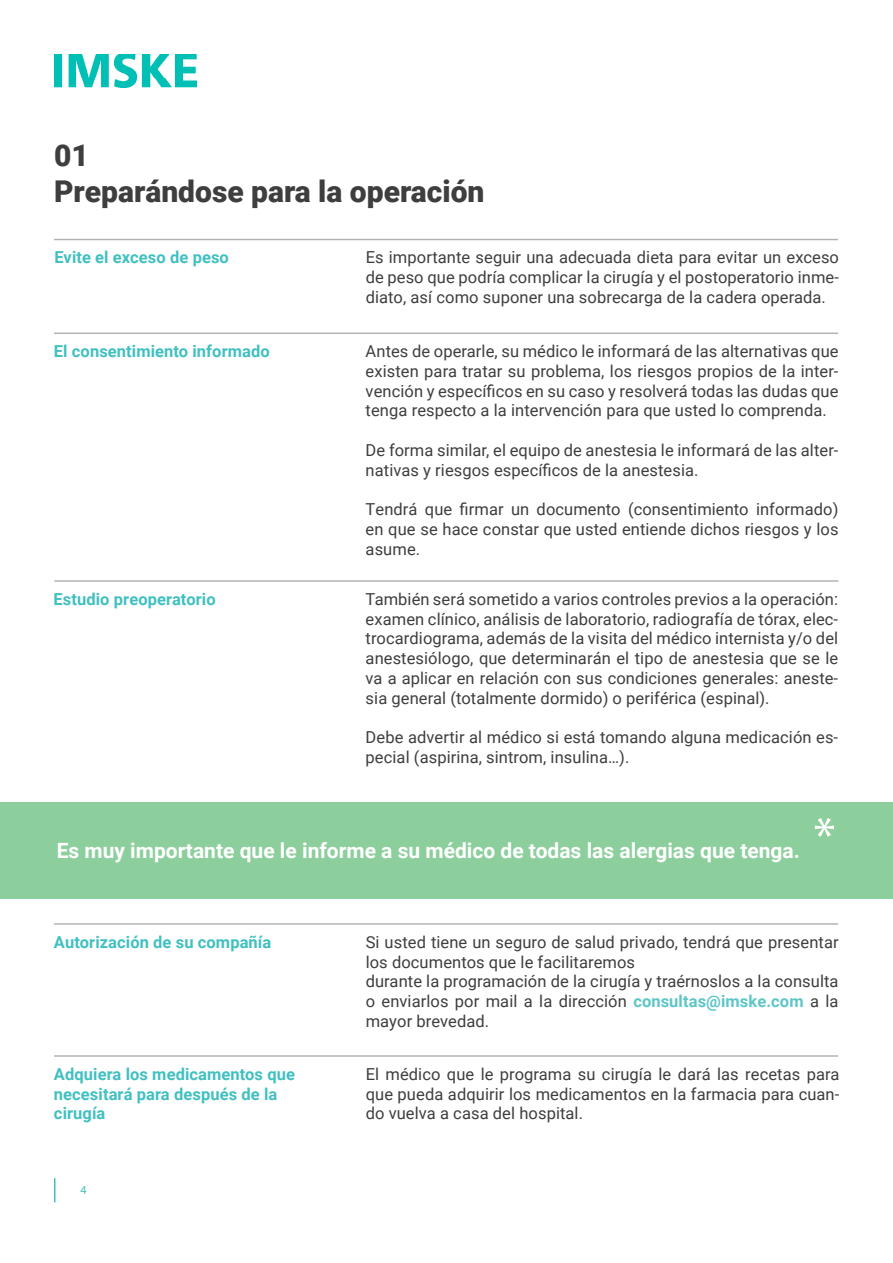
<style>
.page{position:relative;width:893px;height:1263px;background:#fff}
.page>*{position:absolute;margin:0;border:0;box-sizing:border-box;transform-origin:0 0}
.t1{font:54px "Myriad Pro";color:#fff}
.t2{font:900 30px "Roboto";color:#3e3e3f}
.t3{font:700 21px "Roboto";color:#fff}
.t4{font:16.5px/19.8px "Roboto";letter-spacing:.005em;color:#3e3e3f;text-align:justify}
.t5{font:700 16.5px "Roboto";letter-spacing:.005em;color:#41c0c2}
.t6{font:12px "Myriad Pro";color:#41c0c2}
.s1{font-weight:700;color:#5ec6c7}
</style>
<div class="page">
<svg style="left:54px;top:1178px;width:1px;height:24px"></svg>
<img style="left:54px;top:54px;width:143px;height:33px">
<div style="left:0;top:802px;width:893px;height:96px;background:#8ccf9c"></div>
<hr style="left:54px;top:239px;width:784px;height:1px;background:#000">
<hr style="left:54px;top:333px;width:784px;height:1px;background:#000">
<hr style="left:54px;top:580px;width:784px;height:2px;background:#000">
<hr style="left:54px;top:923px;width:784px;height:2px;background:#000">
<hr style="left:54px;top:1055px;width:784px;height:2px;background:#000">
<p class="t2" style="left:54px;top:134px;width:36px">01</p>
<p class="t2" style="left:54px;top:170px;width:432px">Preparándose para la operación</p>
<p class="t5" style="left:54px;top:246px;width:176px">Evite el exceso de peso</p>
<p class="t4" style="left:366px;top:247px;width:475px">Es importante seguir una adecuada dieta para evitar un exceso de peso que podría complicar la cirugía y el postoperatorio inme&shy;diato, así como suponer una sobrecarga de la cadera operada.</p>
<p class="t5" style="left:54px;top:340px;width:217px">El consentimiento informado</p>
<p class="t4" style="left:366px;top:341px;width:474px">Antes de operarle, su médico le informará de las alternativas que existen para tratar su problema, los riesgos propios de la inter&shy;vención y específicos en su caso y resolverá todas las dudas que tenga respecto a la intervención para que usted lo comprenda.</p>
<p class="t4" style="left:366px;top:440px;width:474px">De forma similar, el equipo de anestesia le informará de las alter&shy;nativas y riesgos específicos de la anestesia.</p>
<p class="t4" style="left:366px;top:499px;width:474px">Tendrá que firmar un documento (consentimiento informado) en que se hace constar que usted entiende dichos riesgos y los asume.</p>
<p class="t5" style="left:54px;top:587px;width:164px">Estudio preoperatorio</p>
<p class="t4" style="left:366px;top:588px;width:474px">También será sometido a varios controles previos a la operación: examen clínico, análisis de laboratorio, radiografía de tórax, elec&shy;trocardiograma, además de la visita del médico internista y/o del anestesiólogo, que determinarán el tipo de anestesia que se le va a aplicar en relación con sus condiciones generales: aneste&shy;sia general (totalmente dormido) o periférica (espinal).</p>
<p class="t4" style="left:366px;top:727px;width:474px">Debe advertir al médico si está tomando alguna medicación es&shy;pecial (aspirina, sintrom, insulina…).</p>
<p class="t3" style="left:57px;top:836px;width:745px">Es muy importante que le informe a su médico de todas las alergias que tenga.</p>
<p class="t1" style="left:813px;top:803px;width:24px">*</p>
<p class="t5" style="left:54px;top:930px;width:219px">Autorización de su compañía</p>
<p class="t4" style="left:366px;top:931px;width:474px">Si usted tiene un seguro de salud privado, tendrá que presentar los documentos que le facilitaremos</p>
<p class="t4" style="left:366px;top:971px;width:474px">durante la programación de la cirugía y traérnoslos a la consulta o enviarlos por mail a la dirección <span class="s1">consultas@imske.com</span> a la mayor brevedad.</p>
<p class="t5" style="left:54px;top:1062px;width:243px">Adquiera los medicamentos que</p>
<p class="t5" style="left:54px;top:1082px;width:225px">necesitará para después de la</p>
<p class="t5" style="left:54px;top:1102px;width:53px">cirugía</p>
<p class="t4" style="left:366px;top:1063px;width:475px">El médico que le programa su cirugía le dará las recetas para que pueda adquirir los medicamentos en la farmacia para cuan&shy;do vuelva a casa del hospital.</p>
<p class="t6" style="left:81px;top:1183px;width:8px">4</p>
</div>
